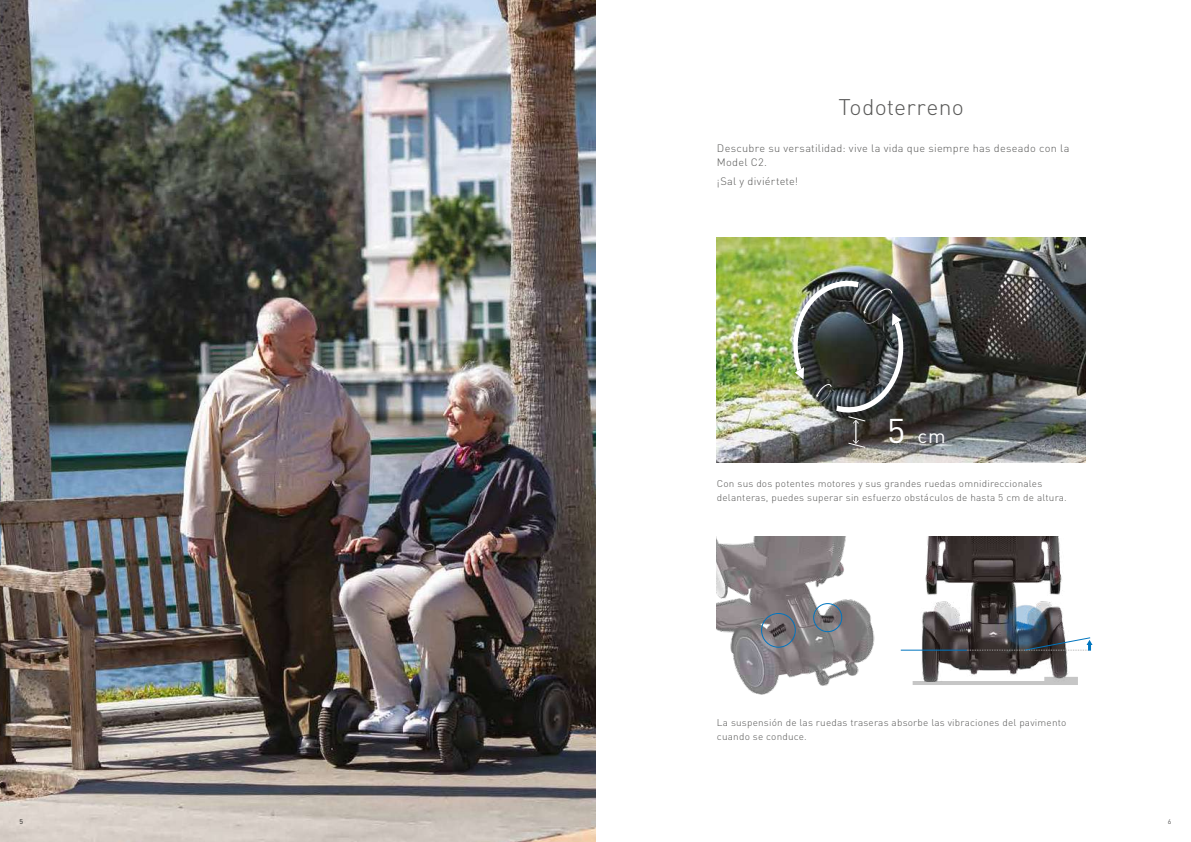
<style>
.page{position:relative;width:1191px;height:842px;background:#fff}
.page>*{position:absolute;margin:0;border:0;box-sizing:border-box;transform-origin:0 0}
.t1{font:300 22.3px "DIN Pro";letter-spacing:.01em;color:#575756}
.t2{font:19.4px "DIN Pro";color:#fff}
.t3{font:300 10.7px/14px "DIN Pro";letter-spacing:.02em;color:#575756}
.t4{font:300 9.7px/14px "DIN Pro";letter-spacing:.02em;color:#575756}
.t5{font:6.8px "DIN Pro";color:#1d1d1b}
.t6{font:6.8px "DIN Pro";color:#575756}
.s1{font-size:34px}
</style>
<div class="page">
<svg style="left:912px;top:677px;width:166px;height:8px"></svg>
<img style="left:717px;top:238px;width:368px;height:224px">
<img style="left:914px;top:537px;width:158px;height:144px">
<hr style="left:900px;top:650px;width:66px;height:1px;background:#0075bf">
<svg style="left:966px;top:637px;width:126px;height:14px;background:#5b6168"></svg>
<img style="left:717px;top:537px;width:158px;height:157px">
<img style="left:793px;top:281px;width:110px;height:167px">
<div style="left:761px;top:613px;width:34px;height:35px;border:1px solid #0075bf;border-radius:50%"></div>
<div style="left:813px;top:603px;width:29px;height:29px;border:1px solid #0075bf;border-radius:50%"></div>
<img style="left:0;top:0;width:595px;height:842px">
<h1 class="t1" style="left:838px;top:90px;width:127px">Todoterreno</h1>
<p class="t3" style="left:717px;top:140px;width:354px">Descubre su versatilidad: vive la vida que siempre has deseado con la<br>Model C2.</p>
<p class="t3" style="left:717px;top:173px;width:83px">¡Sal y diviértete!</p>
<h2 class="t2" style="left:887px;top:421px;width:60px"><span class="s1">5</span> cm</h2>
<p class="t4" style="left:717px;top:476px;width:351px">Con sus dos potentes motores y sus grandes ruedas omnidireccionales delanteras, puedes superar sin esfuerzo obstáculos de hasta 5 cm de altura.</p>
<p class="t4" style="left:717px;top:714px;width:351px">La suspensión de las ruedas traseras absorbe las vibraciones del pavimento cuando se conduce.</p>
<p class="t5" style="left:19px;top:816px;width:5px">5</p>
<p class="t6" style="left:1168px;top:816px;width:5px">6</p>
</div>
